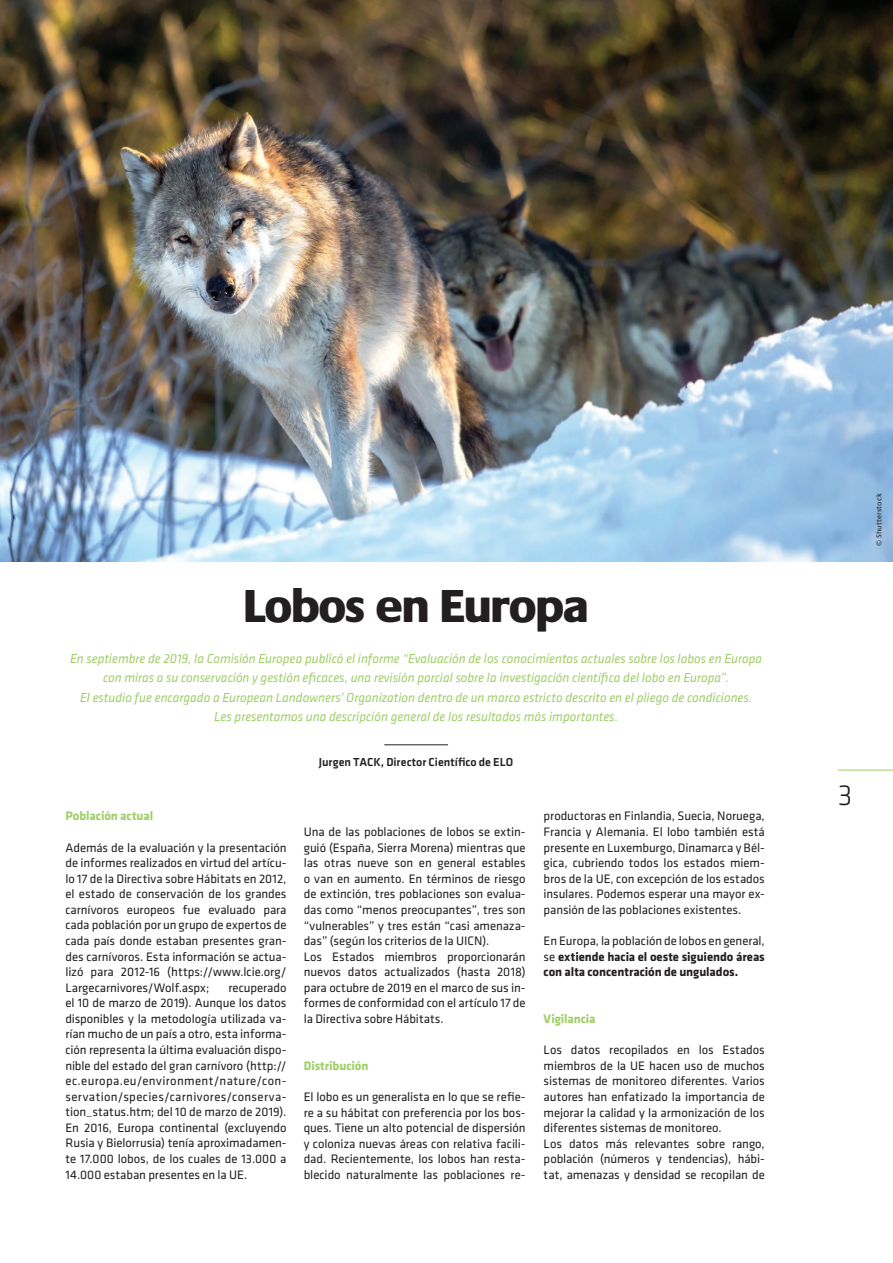
<style>
.page{position:relative;width:893px;height:1263px;background:#fff}
.page>*{position:absolute;margin:0;border:0;box-sizing:border-box;transform-origin:0 0}
.Default{font:800 48px "Praxis";letter-spacing:-.015em;color:#231f20}
.t1{font:300 30px "Klavika";color:#231f20}
.GR_TITEL{font:italic 13.5px/19.5px "Klavika";color:#9fce66;text-align:center}
.t2{font:12.75px/15.6px "Klavika";letter-spacing:-.005em;color:#231f20;text-align:justify}
.t3{font:700 12.75px/15.6px "Klavika";letter-spacing:-.005em;color:#231f20;text-align:justify}
.t4{font:700 12.75px "Klavika";letter-spacing:-.005em;color:#9fce66}
.t5{font:500 12px "Klavika";color:#231f20}
.GR_TITEL-2{font:7.5px "Praxis";letter-spacing:.02em;color:#231f20}
.s1{font-weight:400}
</style>
<div class="page">
<hr style="left:838px;top:770px;width:55px;height:1px;background:#9fce66">
<hr style="left:384px;top:744px;width:64px;height:1px;background:#231f20">
<img style="left:1px;top:0;width:892px;height:561px">
<p class="Default" style="left:244px;top:580px;width:346px">Lobos en Europa</p>
<p class="GR_TITEL" style="left:70px;top:649px;width:694px">En septiembre de 2019, la Comisión Europea publicó el informe “Evaluación de los conocimientos actuales sobre los lobos en Europa con miras a su conservación y gestión eficaces, una revisión parcial sobre la investigación científica del lobo en Europa”.<br>El estudio fue encargado a European Landowners’ Organization dentro de un marco estricto descrito en el pliego de condiciones.<br>Les presentamos una descripción general de los resultados más importantes.</p>
<p class="t5" style="left:319px;top:756px;width:196px">Jurgen TACK, Director Científico de ELO</p>
<p class="t4" style="left:65px;top:809px;width:89px">Población actual</p>
<p class="t2" style="left:65px;top:840px;width:223px">Además de la evaluación y la presentación de informes realizados en virtud del artícu&shy;lo 17 de la Directiva sobre Hábitats en 2012, el estado de conservación de los grandes carnívoros europeos fue evaluado para cada población por un grupo de expertos de cada país donde estaban presentes gran&shy;des carnívoros. Esta información se actua&shy;lizó para 2012-16 (https://www.lcie.org/ Largecarnivores/Wolf.aspx;</p>
<p class="t2" style="left:65px;top:980px;width:223px;text-indent:163px">recuperado el 10 de marzo de 2019). Aunque los datos disponibles y la metodología utilizada va&shy;rían mucho de un país a otro, esta informa&shy;ción representa la última evaluación dispo&shy;nible del estado del gran carnívoro (http:// ec.europa.eu/environment/nature/con&shy;servation/species/carnivores/conserva&shy;tion_status.htm; del 10 de marzo de 2019).<br>En 2016, Europa continental (excluyendo Rusia y Bielorrusia) tenía aproximadamen&shy;te 17.000 lobos, de los cuales de 13.000 a 14.000 estaban presentes en la UE.</p>
<p class="t2" style="left:304px;top:824px;width:223px">Una de las poblaciones de lobos se extin&shy;guió (España, Sierra Morena) mientras que las otras nueve son en general estables o van en aumento. En términos de riesgo de extinción, tres poblaciones son evalua&shy;das como “menos preocupantes”, tres son “vulnerables” y tres están “casi amenaza&shy;das” (según los criterios de la UICN).</p>
<p class="t2" style="left:304px;top:949px;width:223px">Los Estados miembros proporcionarán nuevos datos actualizados (hasta 2018) para octubre de 2019 en el marco de sus in&shy;formes de conformidad con el artículo 17 de la Directiva sobre Hábitats.</p>
<p class="t4" style="left:304px;top:1059px;width:66px">Distribución</p>
<p class="t2" style="left:304px;top:1089px;width:223px">El lobo es un generalista en lo que se refie&shy;re a su hábitat con preferencia por los bos&shy;ques. Tiene un alto potencial de dispersión y coloniza nuevas áreas con relativa facili&shy;dad. Recientemente, los lobos han resta&shy;blecido naturalmente las poblaciones re-</p>
<p class="t2" style="left:544px;top:808px;width:223px">productoras en Finlandia, Suecia, Noruega, Francia y Alemania. El lobo también está presente en Luxemburgo, Dinamarca y Bél&shy;gica, cubriendo todos los estados miem&shy;bros de la UE, con excepción de los estados insulares. Podemos esperar una mayor ex&shy;pansión de las poblaciones existentes.</p>
<p class="t3" style="left:544px;top:933px;width:223px"><span class="s1">En Europa, la población de lobos en general, se</span> extiende hacia el oeste siguiendo áreas con alta concentración de ungulados.</p>
<p class="t4" style="left:544px;top:1012px;width:53px">Vigilancia</p>
<p class="t2" style="left:544px;top:1042px;width:223px">Los datos recopilados en los Estados miembros de la UE hacen uso de muchos sistemas de monitoreo diferentes. Varios autores han enfatizado la importancia de mejorar la calidad y la armonización de los diferentes sistemas de monitoreo.</p>
<p class="t2" style="left:544px;top:1136px;width:223px">Los datos más relevantes sobre rango, población (números y tendencias), hábi&shy;tat, amenazas y densidad se recopilan de</p>
<p class="GR_TITEL-2" style="left:875px;top:546px;width:54px;rotate:-90deg">© Shutterstock</p>
<p class="t1" style="left:838px;top:779px;width:16px">3</p>
</div>
